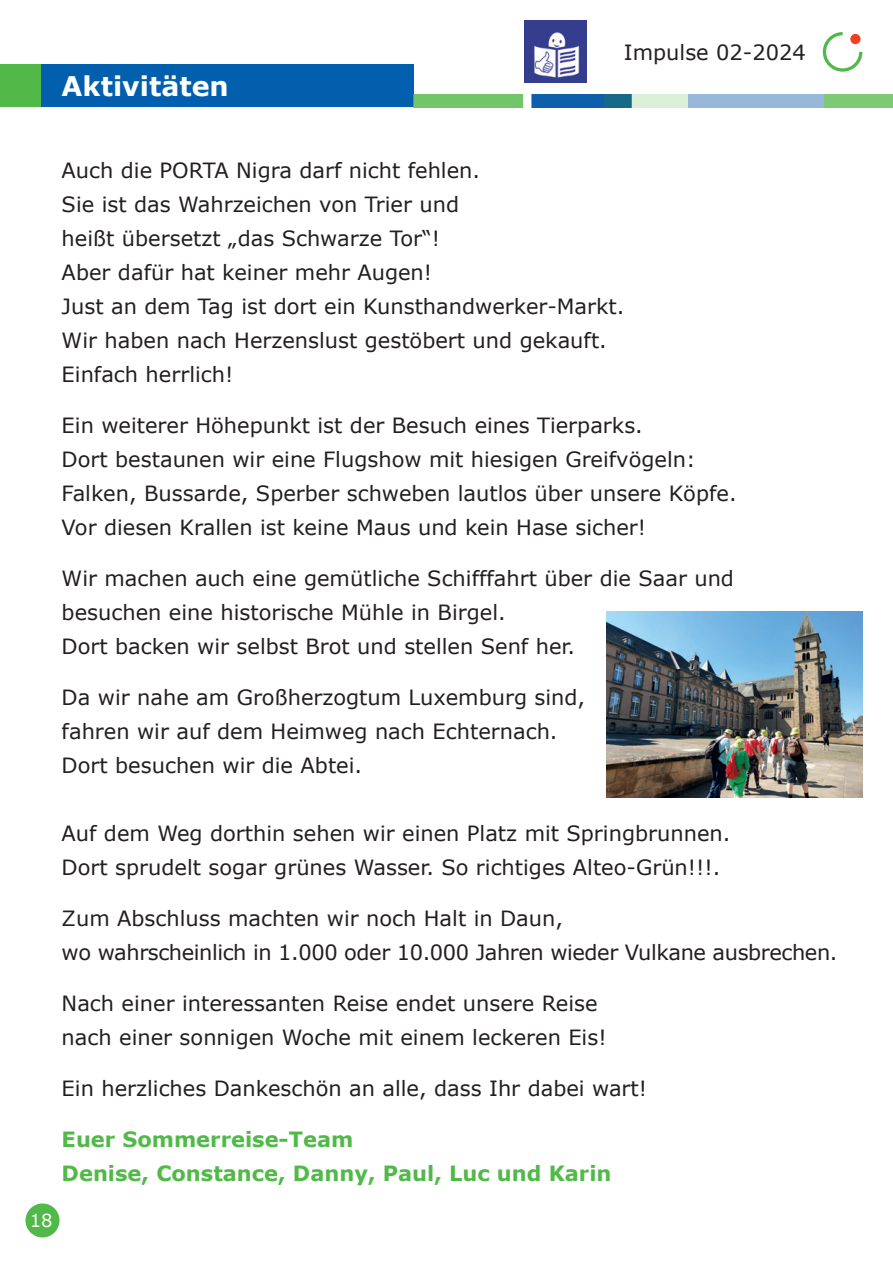
<style>
.page{position:relative;width:893px;height:1263px;background:#fff}
.page>*{position:absolute;margin:0;border:0;box-sizing:border-box;transform-origin:0 0}
.t1{font:700 27px "Verdana";color:#fff}
.t2{font:21px/34px "Verdana";color:#231f20}
.t3{font:21px/34px "Verdana";letter-spacing:-.02em;color:#231f20}
.t4{font:700 21px/34px "Verdana";color:#51b948}
.t5{font:18px "Verdana";color:#fff}
</style>
<div class="page">
<div style="left:2px;top:65px;width:412px;height:42px;background:#015fae"></div>
<div style="left:0;top:65px;width:40px;height:42px;background:#51b948"></div>
<div style="left:26px;top:1203px;width:34px;height:34px;background:#51b948;border-radius:50%"></div>
<img style="left:414px;top:94px;width:479px;height:13px">
<svg style="left:822px;top:32px;width:41px;height:40px"></svg>
<div style="left:850px;top:34px;width:10px;height:10px;background:#ef3e22;border-radius:50%"></div>
<img style="left:606px;top:611px;width:256px;height:186px">
<img style="left:524px;top:21px;width:62px;height:62px">
<p class="t1" style="left:62px;top:69px;width:169px">Aktivitäten</p>
<p class="t2" style="left:624px;top:36px;width:183px">Impulse 02-2024</p>
<p class="t2" style="left:62px;top:153px;width:559px">Auch die PORTA Nigra darf nicht fehlen.<br>Sie ist das Wahrzeichen von Trier und<br>heißt übersetzt „das Schwarze Tor“!<br>Aber dafür hat keiner mehr Augen!<br>Just an dem Tag ist dort ein Kunsthandwerker-Markt.<br>Wir haben nach Herzenslust gestöbert und gekauft.<br>Einfach herrlich!</p>
<p class="t2" style="left:62px;top:408px;width:671px">Ein weiterer Höhepunkt ist der Besuch eines Tierparks.<br>Dort bestaunen wir eine Flugshow mit hiesigen Greifvögeln:<br>Falken, Bussarde, Sperber schweben lautlos über unsere Köpfe.<br>Vor diesen Krallen ist keine Maus und kein Hase sicher!</p>
<p class="t2" style="left:62px;top:561px;width:674px">Wir machen auch eine gemütliche Schifffahrt über die Saar und besuchen eine historische Mühle in Birgel.<br>Dort backen wir selbst Brot und stellen Senf her.</p>
<p class="t2" style="left:62px;top:680px;width:525px">Da wir nahe am Großherzogtum Luxemburg sind, fahren wir auf dem Heimweg nach Echternach.<br>Dort besuchen wir die Abtei.</p>
<p class="t2" style="left:62px;top:816px;width:665px">Auf dem Weg dorthin sehen wir einen Platz mit Springbrunnen.<br>Dort sprudelt sogar grünes Wasser. So richtiges Alteo-Grün!!!.</p>
<p class="t3" style="left:62px;top:901px;width:772px">Zum Abschluss machten wir noch Halt in Daun,<br>wo wahrscheinlich in 1. 000 oder 10. 000 Jahren wieder Vulkane ausbrechen.</p>
<p class="t2" style="left:62px;top:986px;width:546px">Nach einer interessanten Reise endet unsere Reise nach einer sonnigen Woche mit einem leckeren Eis!</p>
<p class="t2" style="left:62px;top:1071px;width:587px">Ein herzliches Dankeschön an alle, dass Ihr dabei wart!</p>
<p class="t4" style="left:62px;top:1122px;width:551px">Euer Sommerreise-Team<br>Denise, Constance, Danny, Paul, Luc und Karin</p>
<p class="t5" style="left:30px;top:1209px;width:24px">18</p>
</div>
